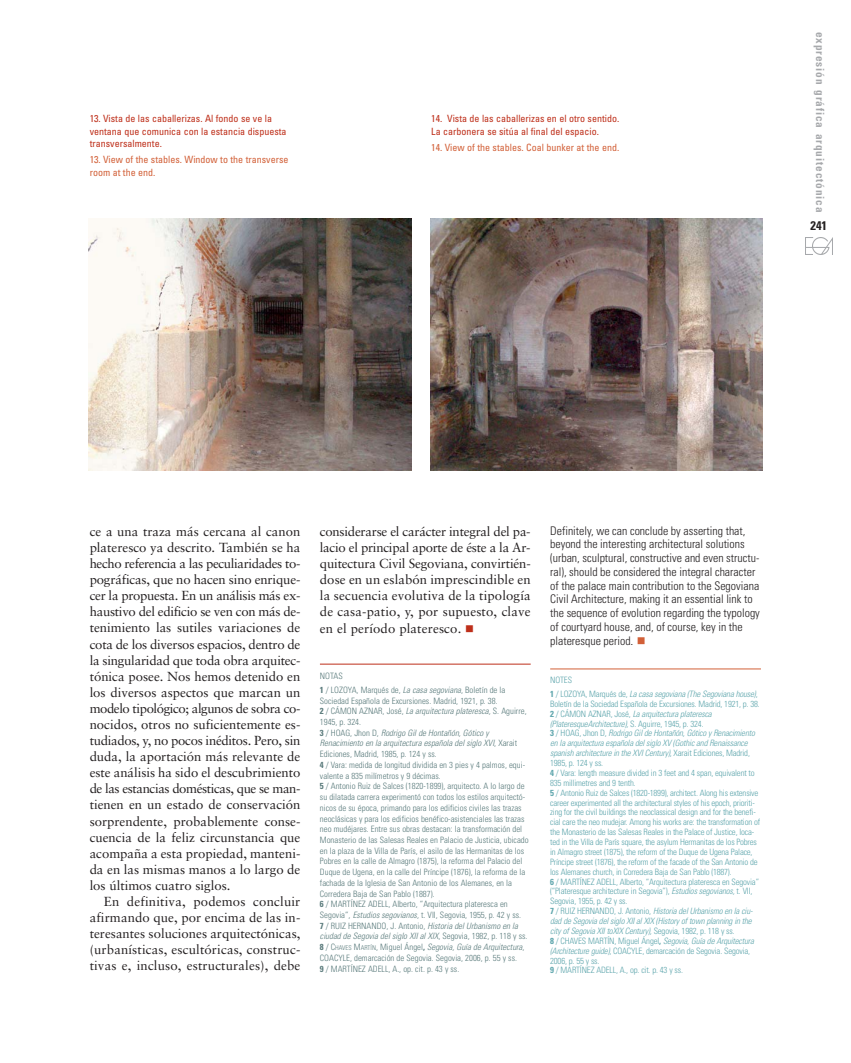
<style>
.page{position:relative;width:851px;height:1063px;background:#fff}
.page>*{position:absolute;margin:0;border:0;box-sizing:border-box;transform-origin:0 0}
.t1{font:13.12px/16.1px "Sabon";letter-spacing:.01em;color:#231f20;text-align:justify}
.t2{font:700 condensed 12.5px "Univers";color:#231f20}
.t3{font:300 condensed 11.88px/13.8px "Univers";color:#231f20}
.t4{font:700 condensed 11.25px "Univers";letter-spacing:.08em;color:#a7a9ac}
.t5{font:condensed 10px/12.5px "Univers";color:#be2f1a}
.t6{font:condensed 10px/12.5px "Univers";color:#d26038}
.t7{font:300 condensed 8.75px/9.9px "Univers";letter-spacing:-.02em;color:#5da5ac}
.t8{font:300 condensed 8.75px/10.8px "Univers";color:#597a7b}
.t9{font:italic 300 condensed 8.75px/13.4px "Univers";color:#5da5ac}
.s1{font-weight:700}
.s2{font-style:italic}
.s3{font-size:6.5px}
.s4{font-size:13.12px}
.s5{font-style:normal}
.s6{font-weight:700;font-style:normal}
</style>
<div class="page">
<img style="left:805px;top:237px;width:27px;height:18px">
<hr style="left:320px;top:664px;width:210px;height:1px;background:#be2f1a">
<hr style="left:550px;top:669px;width:210px;height:1px;background:#d26038">
<img style="left:88px;top:219px;width:323px;height:251px">
<img style="left:430px;top:219px;width:332px;height:251px">
<p class="t5" style="left:90px;top:113px;width:198px">13. Vista de las caballerizas. Al fondo se ve la ventana que comunica con la estancia dispuesta transversalmente.</p>
<p class="t6" style="left:90px;top:154px;width:200px">13. View of the stables. Window to the transverse room at the end.</p>
<p class="t5" style="left:431px;top:113px;width:189px">14. Vista de las caballerizas en el otro sentido.<br>La carbonera se sitúa al final del espacio.</p>
<p class="t6" style="left:431px;top:142px;width:189px">14. View of the stables. Coal bunker at the end.</p>
<p class="t4" style="left:824px;top:32px;width:182px;rotate:90deg">expresión gráfica arquitectónica</p>
<h2 class="t2" style="left:810px;top:221px;width:18px">241</h2>
<p class="t1" style="left:90px;top:524px;width:212px">ce a una traza más cercana al canon plateresco ya descrito. También se ha hecho referencia a las peculiaridades to&shy;pográficas, que no hacen sino enrique&shy;cer la propuesta. En un análisis más ex&shy;haustivo del edificio se ven con más de&shy;tenimiento las sutiles variaciones de cota de los diversos espacios, dentro de la singularidad que toda obra arquitec&shy;tónica posee. Nos hemos detenido en los diversos aspectos que marcan un modelo tipológico; algunos de sobra co&shy;nocidos, otros no suficientemente es&shy;tudiados, y, no pocos inéditos. Pero, sin duda, la aportación más relevante de este análisis ha sido el descubrimiento de las estancias domésticas, que se man&shy;tienen en un estado de conservación sorprendente, probablemente conse&shy;cuencia de la feliz circunstancia que acompaña a esta propiedad, manteni&shy;da en las mismas manos a lo largo de los últimos cuatro siglos.</p>
<h1 class="t1" style="left:90px;top:894px;width:212px;text-indent:14px">En definitiva, podemos concluir afirmando que, por encima de las in&shy;teresantes soluciones arquitectónicas, (urbanísticas, escultóricas, construc&shy;tivas e, incluso, estructurales), debe</h1>
<p class="t1" style="left:320px;top:524px;width:212px">considerarse el carácter integral del pa&shy;lacio el principal aporte de éste a la Ar&shy;quitectura Civil Segoviana, convirtién&shy;dose en un eslabón imprescindible en la secuencia evolutiva de la tipología de casa-patio, y, por supuesto, clave en el período plateresco.</p>
<p class="t8" style="left:320px;top:669px;width:187px;line-height:14.2px">NOTAS<br><span class="s1">1</span> / LOZOYA, Marqués de, <span class="s2">La casa segoviana</span>, Boletín de la</p>
<p class="t8" style="left:320px;top:696px;width:210px">Sociedad Española de Excursiones. Madrid, 1921, p. 38.<br><span class="s1">2</span> / CÁMON AZNAR, José, <span class="s2">La arquitectura plateresca,</span>S. Aguirre, 1945, p. 324.<br><span class="s1">3</span> / H O A G , J h o n D , <span class="s2">Rodrigo Gilde Hontañón,Gótico y Renacimiento en la arquitectura española delsiglo XVI</span>, X a r a i t Ediciones, Madrid, 1985, p. 124 y ss.<br><span class="s1">4</span> / Vara: medida de longitud dividida en 3 pies y 4 palmos, equi&shy;valente a 835 milímetros y 9 décimas.<br><span class="s1">5</span> / Antonio Ruiz de Salces (1820-1899), arquitecto. A lo largo de su dilatada carrera experimentó con todos los estilos arquitectó&shy;nicos de su época, primando para los edificios civiles las trazas neoclásicas y para los edificios benéfico-asistenciales las trazas neo mudéjares. Entre sus obras destacan: la transformación del Monasterio de las Salesas Reales en Palacio de Justicia, ubicado en la plaza de la Villa de París, el asilo de las Hermanitas de los Pobres en la calle de Almagro (1875), la reforma del Palacio del Duque de Ugena, en la calle del Príncipe (1876), la reforma de la fachada de la Iglesia de San Antonio de los Alemanes, en la Corredera Baja de San Pablo (1887).<br><span class="s1">6</span> / MARTÍNEZ ADELL, Alberto, “Arquitectura plateresca en Segovia”, <span class="s2">Estudios segovianos,</span>t. VII, Segovia, 1955, p. 42 y ss.<br><span class="s1">7</span> / RUIZ HERNANDO, J. Antonio, <span class="s2">Historia delUrbanismo en la ciudad de Segovia delsiglo XIIalXIX</span>, S e g o v i a , 1 9 8 2 , p . 1 1 8 y s s .<br><span class="s1">8</span> / C<span class="s3">HAVES</span> M<span class="s3">ARTÍN</span>, Miguel Ángel<span class="s1">,</span> <span class="s2">Segovia,Guía de Arquitectura</span>, COACYLE, demarcación de Segovia. Segovia, 2006, p. 55 y ss.<br><span class="s1">9</span> / MARTÍNEZ ADELL, A., op. cit. p. 43 y ss.</p>
<p class="t3" style="left:550px;top:525px;width:211px">Definitely, we can conclude by asserting that, beyond the interesting architectural solutions (urban, sculptural, constructive and even structu&shy;ral), should be considered the integral character of the palace main contribution to the Segoviana Civil Architecture, making it an essential link to the sequence of evolution regarding the typology of courtyard house, and, of course, key in the plateresque period<span class="s4">.</span></p>
<p class="t9" style="left:550px;top:675px;width:209px"><span class="s5">NOTES<br></span><span class="s6">1</span> <span class="s5">/ L O Z O YA , M a r q u é s d e ,</span> La casa segoviana (The Segoviana house)<span class="s5">,</span></p>
<p class="t7" style="left:550px;top:700px;width:211px">Boletín de la Sociedad Española de Excursiones. Madrid, 1921, p. 38.<br><span class="s1">2</span> / C Á M O N AZ N A R , J o s é , <span class="s2">La arquitectura plateresca (PlateresqueArchitecture),</span>S . A g u i r r e , 1 9 4 5 , p . 3 2 4 .<br><span class="s1">3</span> / H O A G , J h o n D , <span class="s2">Rodrigo Gilde Hontañón,Gótico yRenacimiento en la arquitectura española delsiglo XV (Gothicand Renaissance spanish architecture in the XVICentury)</span>, X a r a i t E d i c i o n e s , M a d r i d , 1985, p. 124 y ss.<br><span class="s1">4</span> / Vara: length measure divided in 3 feet and 4 span, equivalent to 835 millimetres and 9 tenth.<br><span class="s1">5</span> / Antonio Ruiz de Salces (1820-1899), architect. Along his extensive career experimented all the architectural styles of his epoch, prioriti&shy;zing for the civil buildings the neoclassical design and for the benefi&shy;cial care the neo mudejar. Among his works are: the transformation of the Monasterio de las Salesas Reales in the Palace of Justice, loca&shy;ted in the Villa de París square, the asylum Hermanitas de los Pobres in Almagro street (1875), the reform of the Duque de Ugena Palace, Príncipe street (1876), the reform of the facade of the San Antonio de los Alemanes church, in Corredera Baja de San Pablo (1887).<br><span class="s1">6</span> / MARTÍNEZ ADELL, Alberto, “Arquitectura plateresca en Segovia” (“Plateresque architecture in Segovia”), <span class="s2">Estudiossegovianos,</span>t. VII, Segovia, 1955, p. 42 y ss.<br><span class="s1">7</span> / R U I Z H E R N A N D O , J . An to n i o , <span class="s2">Historia delUrbanismo en la ciu&shy;dad de Segovia delsiglo XIIalXIX (Historyoftown planning in the cityofSegovia XIItoXIX Century),</span> S e g o v i a , 1 9 8 2 , p . 1 1 8 y s s .<br><span class="s1">8</span> / CHAVES MARTÍN, Miguel Ángel<span class="s1">,</span> <span class="s2">Segovia,Guía de Arquitectura (Architecture guide)</span>, COACYLE, demarcación de Segovia. Segovia, 2006, p. 55 y ss.<br><span class="s1">9</span> / MARTÍNEZ ADELL, A., op. cit. p. 43 y ss.</p>
</div>
